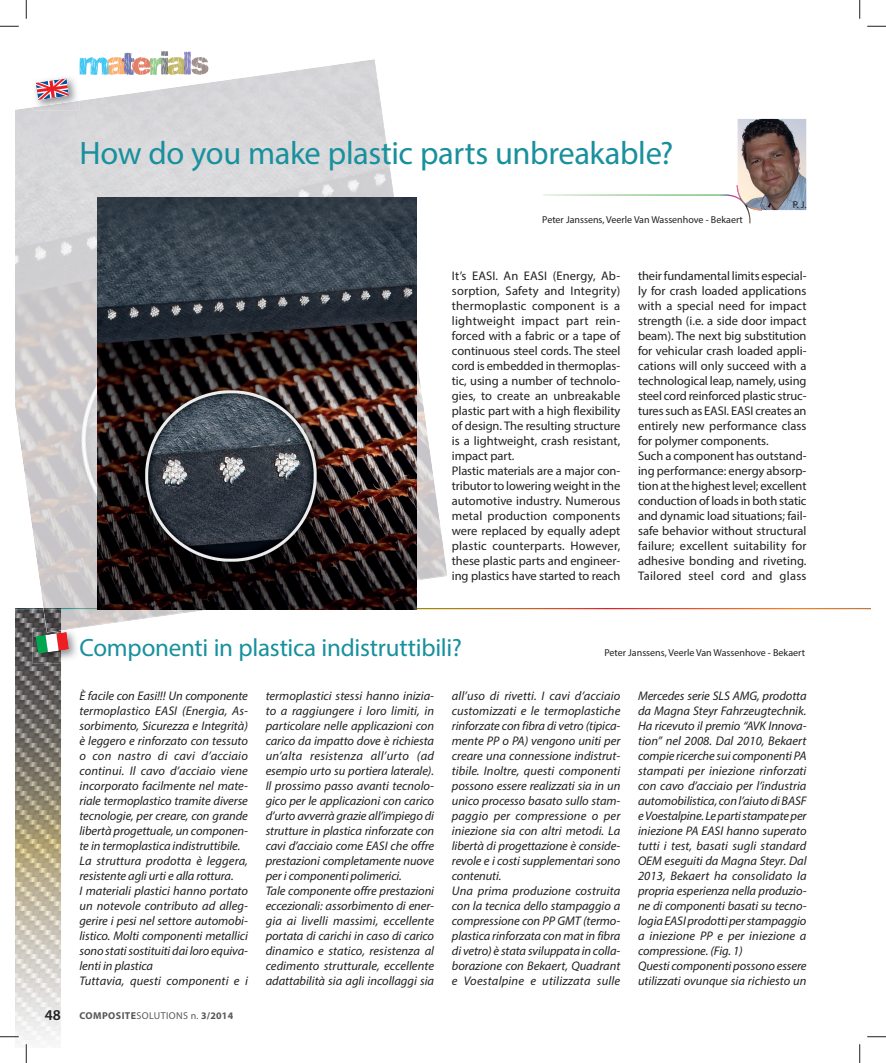
<style>
.page{position:relative;width:886px;height:1063px;background:#fff}
.page>*{position:absolute;margin:0;border:0;box-sizing:border-box;transform-origin:0 0}
.t1{font:32.5px "Myriad Pro";letter-spacing:-.015em;color:#18909d}
.t2{font:25px "Myriad Pro";letter-spacing:-.015em;color:#18909d}
.t3{font:italic 12.5px/15px "Myriad Pro";letter-spacing:-.005em;color:#231f20}
.t4{font:12.5px/15px "Myriad Pro";letter-spacing:-.005em;color:#231f20}
.t5{font:10px "Myriad Pro";color:#231f20}
.t6{font:700 10px "Myriad Pro";letter-spacing:.04em;color:#57585a}
.s1{font-weight:600;font-size:15px;color:#231f20}
.s2{font-weight:400}
</style>
<div class="page">
<svg style="left:416px;top:608px;width:454px;height:1px"></svg>
<img style="left:16px;top:629px;width:45px;height:414px">
<img style="left:33px;top:629px;width:44px;height:34px">
<svg style="left:80px;top:51px;width:128px;height:24px"></svg>
<img style="left:737px;top:119px;width:69px;height:91px">
<img style="left:543px;top:185px;width:218px;height:38px">
<img style="left:737px;top:185px;width:24px;height:25px">
<img style="left:16px;top:77px;width:225px;height:259px">
<img style="left:241px;top:59px;width:206px;height:536px">
<img style="left:16px;top:336px;width:298px;height:293px">
<img style="left:61px;top:608px;width:36px;height:1px">
<img style="left:43px;top:609px;width:18px;height:20px">
<svg style="left:16px;top:608px;width:45px;height:1px"></svg>
<svg style="left:36px;top:629px;width:37px;height:24px"></svg>
<img style="left:46px;top:629px;width:15px;height:3px">
<img style="left:33px;top:101px;width:46px;height:9px">
<img style="left:97px;top:198px;width:319px;height:411px">
<svg style="left:0;top:25px;width:19px;height:2px"></svg>
<svg style="left:867px;top:25px;width:18px;height:2px"></svg>
<svg style="left:0;top:1035px;width:19px;height:2px"></svg>
<svg style="left:867px;top:1036px;width:18px;height:1px"></svg>
<svg style="left:25px;top:0;width:2px;height:19px"></svg>
<svg style="left:25px;top:1044px;width:2px;height:18px"></svg>
<svg style="left:859px;top:0;width:1px;height:19px"></svg>
<svg style="left:859px;top:1044px;width:1px;height:18px"></svg>
<h1 class="t1" style="left:79px;top:141px;width:595px">How do you make plastic parts unbreakable?</h1>
<p class="t5" style="left:542px;top:216px;width:202px">Peter Janssens, Veerle Van Wassenhove - Bekaert</p>
<p class="t5" style="left:792px;top:201px;width:15px">P. J.</p>
<p class="t4" style="left:451px;top:269px;width:170px">It’s EASI. An EASI (Energy, Ab&shy;sorption, Safety and Integrity) thermoplastic component is a lightweight impact part rein&shy;forced with a fabric or a tape of continuous steel cords. The steel cord is embedded in thermoplas&shy;tic, using a number of technolo&shy;gies, to create an unbreakable plastic part with a high flexibility of design. The resulting structure is a lightweight, crash resistant, impact part.<br>Plastic materials are a major con&shy;tributor to lowering weight in the automotive industry. Numerous metal production components were replaced by equally adept plastic counterparts. However, these plastic parts and engineer&shy;ing plastics have started to reach</p>
<p class="t4" style="left:637px;top:269px;width:170px">their fundamental limits especial&shy;ly for crash loaded applications with a special need for impact strength (i.e. a side door impact beam). The next big substitution for vehicular crash loaded appli&shy;cations will only succeed with a technological leap, namely, using steel cord reinforced plastic struc&shy;tures such as EASI. EASI creates an entirely new performance class for polymer components.<br>Such a component has outstand&shy;ing performance: energy absorp&shy;tion at the highest level; excellent conduction of loads in both static and dynamic load situations; fail&shy;safe behavior without structural failure; excellent suitability for adhesive bonding and riveting.<br>Tailored steel cord and glass</p>
<h2 class="t2" style="left:79px;top:637px;width:384px">Componenti in plastica indistruttibili?</h2>
<p class="t5" style="left:604px;top:648px;width:202px">Peter Janssens, Veerle Van Wassenhove - Bekaert</p>
<p class="t3" style="left:79px;top:689px;width:170px">È facile con Easi!!! Un componente termoplastico EASI (Energia, As&shy;sorbimento, Sicurezza e Integrità) è leggero e rinforzato con tessuto o con nastro di cavi d’acciaio continui. Il cavo d’acciaio viene incorporato facilmente nel mate&shy;riale termoplastico tramite diverse tecnologie, per creare, con grande libertà progettuale, un componen&shy;te in termoplastica indistruttibile.<br>La struttura prodotta è leggera, resistente agli urti e alla rottura.<br>I materiali plastici hanno portato un notevole contributo ad alleg&shy;gerire i pesi nel settore automobi&shy;listico. Molti componenti metallici sono stati sostituiti dai loro equiva&shy;lenti in plastica<br>Tuttavia, questi componenti e i</p>
<p class="t3" style="left:265px;top:689px;width:170px">termoplastici stessi hanno inizia&shy;to a raggiungere i loro limiti, in particolare nelle applicazioni con carico da impatto dove è richiesta un’alta resistenza all’urto (ad esempio urto su portiera laterale).<br>Il prossimo passo avanti tecnolo&shy;gico per le applicazioni con carico d’urto avverrà grazie all’impiego di strutture in plastica rinforzate con cavi d’acciaio come EASI che offre prestazioni completamente nuove per i componenti polimerici.<br>Tale componente offre prestazioni eccezionali: assorbimento di ener&shy;gia ai livelli massimi, eccellente portata di carichi in caso di carico dinamico e statico, resistenza al cedimento strutturale, eccellente adattabilità sia agli incollaggi sia</p>
<p class="t3" style="left:451px;top:689px;width:170px">all’uso di rivetti. I cavi d’acciaio customizzati e le termoplastiche rinforzate con fibra di vetro (tipica&shy;mente PP o PA) vengono uniti per creare una connessione indistrut&shy;tibile. Inoltre, questi componenti possono essere realizzati sia in un unico processo basato sullo stam&shy;paggio per compressione o per iniezione sia con altri metodi. La libertà di progettazione è conside&shy;revole e i costi supplementari sono contenuti.<br>Una prima produzione costruita con la tecnica dello stampaggio a compressione con PP GMT (termo&shy;plastica rinforzata con mat in fibra di vetro) è stata sviluppata in colla&shy;borazione con Bekaert, Quadrant e Voestalpine e utilizzata sulle</p>
<p class="t3" style="left:637px;top:689px;width:170px">Mercedes serie SLS AMG, prodotta da Magna Steyr Fahrzeugtechnik.<br>Ha ricevuto il premio “AVK Innova&shy;tion” nel 2008. Dal 2010, Bekaert compie ricerche sui componenti PA stampati per iniezione rinforzati con cavo d’acciaio per l’industria automobilistica, con l’aiuto di BASF e Voestalpine. Le parti stampate per iniezione PA EASI hanno superato tutti i test, basati sugli standard OEM eseguiti da Magna Steyr. Dal 2013, Bekaert ha consolidato la propria esperienza nella produzio&shy;ne di componenti basati su tecno&shy;logia EASI prodotti per stampaggio a iniezione PP e per iniezione a compressione. (Fig. 1)<br>Questi componenti possono essere utilizzati ovunque sia richiesto un</p>
<p class="t6" style="left:45px;top:1011px;width:190px"><span class="s1">48</span> COMPOSITE<span class="s2">SOLUTIONS n.</span> 3/2014</p>
</div>
